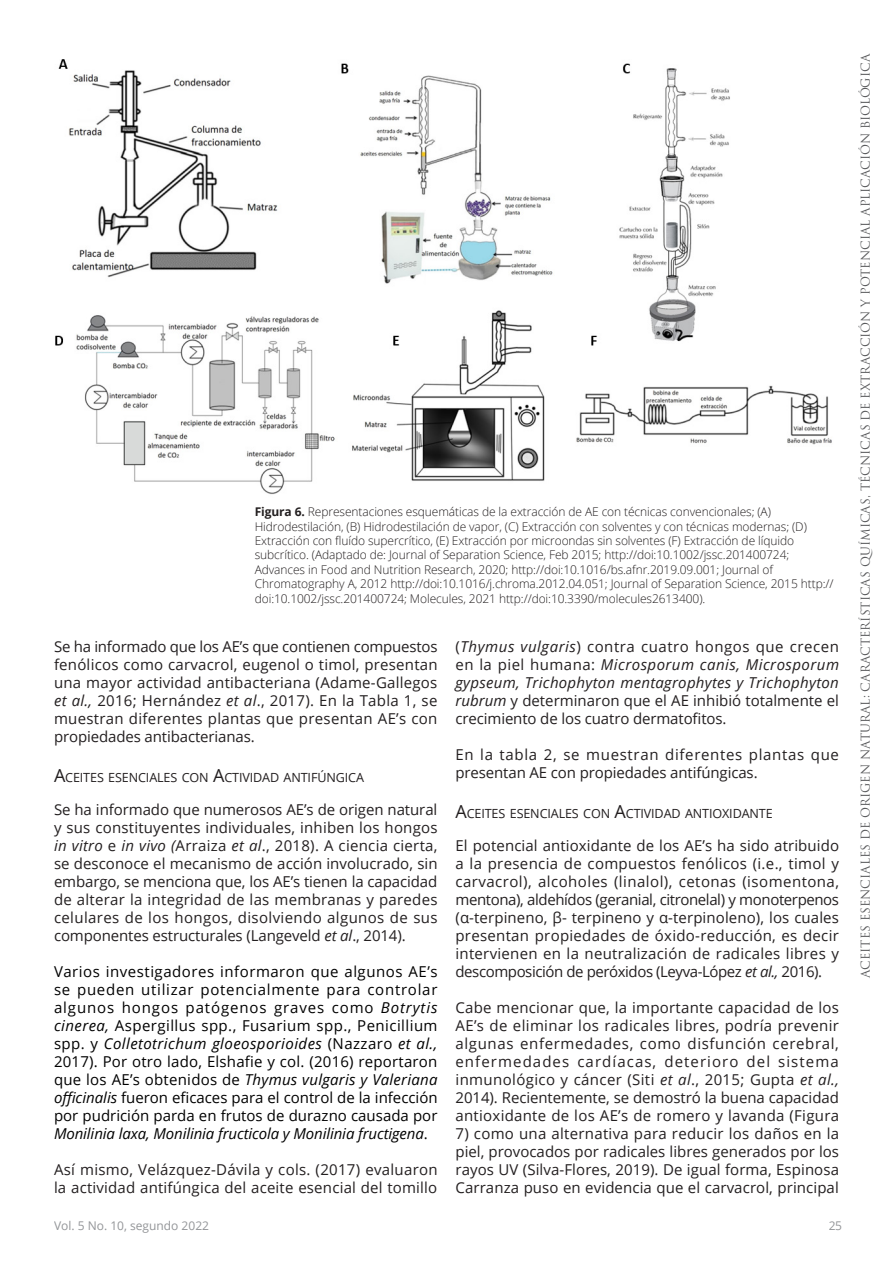
<style>
.page{position:relative;width:893px;height:1263px;background:#fff}
.page>*{position:absolute;margin:0;border:0;box-sizing:border-box;transform-origin:0 0}
.t1{font:15px/18px "Open Sans";letter-spacing:.005em;color:#231f20;text-align:justify}
.t2{font:15px/18px "Open Sans";color:#000;text-align:justify}
.t3{font:12.6px "Open Sans";letter-spacing:-.01em;color:#231f20}
.pie_de_foto{font:300 12px/14.4px "Open Sans";letter-spacing:-.01em;color:#231f20}
.t4{font:12px "Trajan Pro";color:#57585a}
.t5{font:12px "Open Sans";color:#939598}
.s1{font-weight:700}
.s2{font-style:italic}
.s3{font-size:18px}
</style>
<div class="page">
<img style="left:55px;top:59px;width:777px;height:436px">
<p class="pie_de_foto" style="left:255px;top:504px;width:580px"><span class="s1">Figura 6.</span> Representaciones esquemáticas de la extracción de AE con técnicas convencionales; (A)<br>Hidrodestilación, (B) Hidrodestilación de vapor, (C) Extracción con solventes y con técnicas modernas; (D)<br>Extracción con fluído supercrítico, (E) Extracción por microondas sin solventes (F) Extracción de líquido subcrítico. (Adaptado de: Journal of Separation Science, Feb 2015; http://doi:10.1002/jssc.201400724; Advances in Food and Nutrition Research, 2020; http://doi:10.1016/bs.afnr.2019.09.001; Journal of Chromatography A, 2012 http://doi:10.1016/j.chroma.2012.04.051; Journal of Separation Science, 2015 http:// doi:10.1002/jssc.201400724; Molecules, 2021 http://doi:10.3390/molecules2613400).</p>
<p class="t1" style="left:54px;top:637px;width:385px">Se ha informado que los AE’s que contienen compuestos fenólicos como carvacrol, eugenol o timol, presentan una mayor actividad antibacteriana (Adame-Gallegos <span class="s2">et al.,</span> 2016; Hernández <span class="s2">et al</span>., 2017). En la Tabla 1, se muestran diferentes plantas que presentan AE’s con propiedades antibacterianas.</p>
<h3 class="t3" style="left:54px;top:768px;width:311px"><span class="s3">A</span>CEITES ESENCIALES CON <span class="s3">A</span>CTIVI DAD ANTI FÚNGI CA</h3>
<p class="t1" style="left:54px;top:800px;width:385px">Se ha informado que numerosos AE’s de origen natural y sus constituyentes individuales, inhiben los hongos <span class="s2">in vitro</span> e <span class="s2">in vivo (</span>Arraiza <span class="s2">et al</span>., 2018). A ciencia cierta, se desconoce el mecanismo de acción involucrado, sin embargo, se menciona que, los AE’s tienen la capacidad de alterar la integridad de las membranas y paredes celulares de los hongos, disolviendo algunos de sus componentes estructurales (Langeveld <span class="s2">et al</span>., 2014).</p>
<p class="t2" style="left:54px;top:962px;width:385px">Varios investigadores informaron que algunos AE’s se pueden utilizar potencialmente para controlar algunos hongos patógenos graves como <span class="s2">Botrytis cinerea,</span> Aspergillus spp., Fusarium spp., Penicillium spp. y <span class="s2">Colletotrichum gloeosporioides</span> (Nazzaro <span class="s2">et al., </span>2017). Por otro lado, Elshafie y col. (2016) reportaron que los AE’s obtenidos de <span class="s2">Thymus vulgaris y Valeriana officinalis</span> fueron eficaces para el control de la infección por pudrición parda en frutos de durazno causada por <span class="s2">Monilinia laxa, Monilinia fructicola y Monilinia fructigena</span>.</p>
<p class="t1" style="left:54px;top:1160px;width:385px">Así mismo, Velázquez-Dávila y cols. (2017) evaluaron la actividad antifúngica del aceite esencial del tomillo</p>
<p class="t1" style="left:455px;top:637px;width:385px">(<span class="s2">Thymus vulgaris</span>) contra cuatro hongos que crecen en la piel humana: <span class="s2">Microsporum canis, Microsporum gypseum, Trichophyton mentagrophytes y Trichophyton rubrum</span> y determinaron que el AE inhibió totalmente el crecimiento de los cuatro dermatofitos.</p>
<p class="t1" style="left:455px;top:745px;width:385px">En la tabla 2, se muestran diferentes plantas que presentan AE con propiedades antifúngicas.</p>
<h3 class="t3" style="left:455px;top:804px;width:319px"><span class="s3">A</span>CEITES ESENCIALES CON <span class="s3">A</span>CTIVI DAD ANTI OXI DANTE</h3>
<p class="t1" style="left:455px;top:836px;width:385px">El potencial antioxidante de los AE’s ha sido atribuido a la presencia de compuestos fenólicos (i.e., timol y carvacrol), alcoholes (linalol), cetonas (isomentona, mentona), aldehídos (geranial, citronelal) y monoterpenos (α-terpineno, β- terpineno y α-terpinoleno), los cuales presentan propiedades de óxido-reducción, es decir intervienen en la neutralización de radicales libres y descomposición de peróxidos (Leyva-López <span class="s2">et al.,</span> 2016).</p>
<p class="t1" style="left:455px;top:998px;width:385px">Cabe mencionar que, la importante capacidad de los AE’s de eliminar los radicales libres, podría prevenir algunas enfermedades, como disfunción cerebral, enfermedades cardíacas, deterioro del sistema inmunológico y cáncer (Siti <span class="s2">et al</span>., 2015; Gupta <span class="s2">et al., </span>2014). Recientemente, se demostró la buena capacidad antioxidante de los AE’s de romero y lavanda (Figura</p>
<p class="t1" style="left:455px;top:1124px;width:385px">7) como una alternativa para reducir los daños en la piel, provocados por radicales libres generados por los rayos UV (Silva-Flores, 2019). De igual forma, Espinosa Carranza puso en evidencia que el carvacrol, principal</p>
<p class="t5" style="left:54px;top:1217px;width:157px">Vol. 5 No. 10, segundo 2022</p>
<p class="t5" style="left:828px;top:1217px;width:15px">25</p>
<p class="t4" style="left:858px;top:978px;width:926px;rotate:-90deg">Aceites esenciales de origen natural: características químicas, técnicas de extracción y potencial aplicación biológica</p>
</div>
